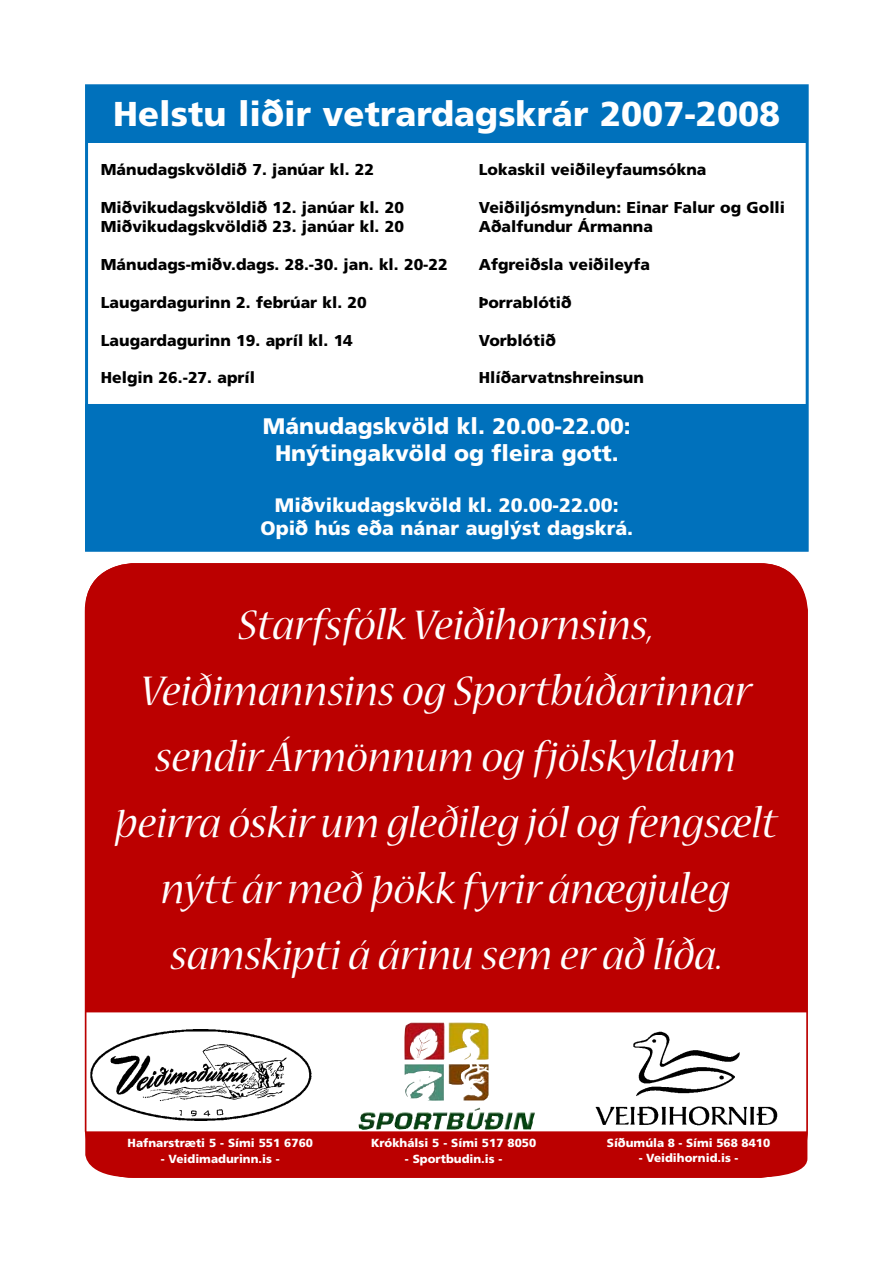
<style>
.page{position:relative;width:893px;height:1263px;background:#fff}
.page>*{position:absolute;margin:0;border:0;box-sizing:border-box;transform-origin:0 0}
.t1{font:italic 46.95px/65.8px "Nueva Std";color:#fff;text-align:center}
.t2{font:900 34.5px "Frutiger LT Std";color:#fff}
.t3{font:900 22.5px/27px "Frutiger LT Std";color:#fff;text-align:center}
.t4{font:900 19.5px/23.4px "Frutiger LT Std";color:#fff;text-align:center}
.t5{font:900 15.75px "Frutiger LT Std";color:#000}
.t6{font:900 11.7px "Frutiger LT Std";color:#fff}
</style>
<div class="page">
<div style="left:86px;top:86px;width:721px;height:57px;background:#0071bc"></div>
<div style="left:86px;top:405px;width:721px;height:145px;background:#0071bc"></div>
<div style="left:85px;top:404px;width:723px;height:147px;border:2px solid #0071bc"></div>
<div style="left:85px;top:84px;width:724px;height:468px;border:3px solid #0071bc"></div>
<div style="left:85px;top:563px;width:722px;height:449px;background:#b00"></div>
<img style="left:424px;top:1022px;width:111px;height:107px">
<img style="left:595px;top:1031px;width:183px;height:95px">
<img style="left:91px;top:1029px;width:221px;height:91px">
<div style="left:85px;top:1131px;width:722px;height:46px;background:#b00"></div>
<h2 class="t2" style="left:113px;top:93px;width:669px">Helstu liðir vetrardagskrár 2007-2008</h2>
<p class="t5" style="left:101px;top:160px;width:275px">Mánudagskvöldið 7. janúar kl. 22</p>
<p class="t5" style="left:479px;top:160px;width:229px">Lokaskil veiðileyfaumsókna</p>
<p class="t5" style="left:101px;top:198px;width:305px">Miðvikudagskvöldið 12. janúar kl. 20</p>
<p class="t5" style="left:479px;top:198px;width:308px">Veiðiljósmyndun: Einar Falur og Golli</p>
<p class="t5" style="left:101px;top:217px;width:305px">Miðvikudagskvöldið 23. janúar kl. 20</p>
<p class="t5" style="left:479px;top:217px;width:176px">Aðalfundur Ármanna</p>
<p class="t5" style="left:101px;top:255px;width:349px">Mánudags-miðv.dags. 28.-30. jan. kl. 20-22</p>
<p class="t5" style="left:479px;top:255px;width:173px">Afgreiðsla veiðileyfa</p>
<p class="t5" style="left:101px;top:293px;width:268px">Laugardagurinn 2. febrúar kl. 20</p>
<p class="t5" style="left:479px;top:293px;width:94px">Þorrablótið</p>
<p class="t5" style="left:101px;top:330px;width:254px">Laugardagurinn 19. apríl kl. 14</p>
<p class="t5" style="left:479px;top:330px;width:79px">Vorblótið</p>
<p class="t5" style="left:101px;top:368px;width:156px">Helgin 26.-27. apríl</p>
<p class="t5" style="left:479px;top:368px;width:167px">Hlíðarvatnshreinsun</p>
<h3 class="t3" style="left:263px;top:413px;width:369px">Mánudagskvöld kl. 20.00-22.00:<br>Hnýtingakvöld og fleira gott.</h3>
<p class="t4" style="left:261px;top:493px;width:374px">Miðvikudagskvöld kl. 20.00-22.00:<br>Opið hús eða nánar auglýst dagskrá.</p>
<h1 class="t1" style="left:115px;top:594px;width:664px">Starfsfólk Veiðihornsins, Veiðimannsins og Sportbúðarinnar sendir Ármönnum og fjölskyldum þeirra óskir um gleðileg jól og fengsælt nýtt ár með þökk fyrir ánægjuleg samskipti á árinu sem er að líða.</h1>
<p class="t6" style="left:128px;top:1136px;width:187px">Hafnarstræti 5 - Sími 551 6760</p>
<p class="t6" style="left:161px;top:1152px;width:121px">- Veidimadurinn.is -</p>
<p class="t6" style="left:371px;top:1136px;width:167px">Krókhálsi 5 - Sími 517 8050</p>
<p class="t6" style="left:405px;top:1152px;width:99px">- Sportbudin.is -</p>
<p class="t6" style="left:607px;top:1136px;width:165px">Síðumúla 8 - Sími 568 8410</p>
<p class="t6" style="left:639px;top:1150px;width:101px">- Veidihornid.is -</p>
</div>
